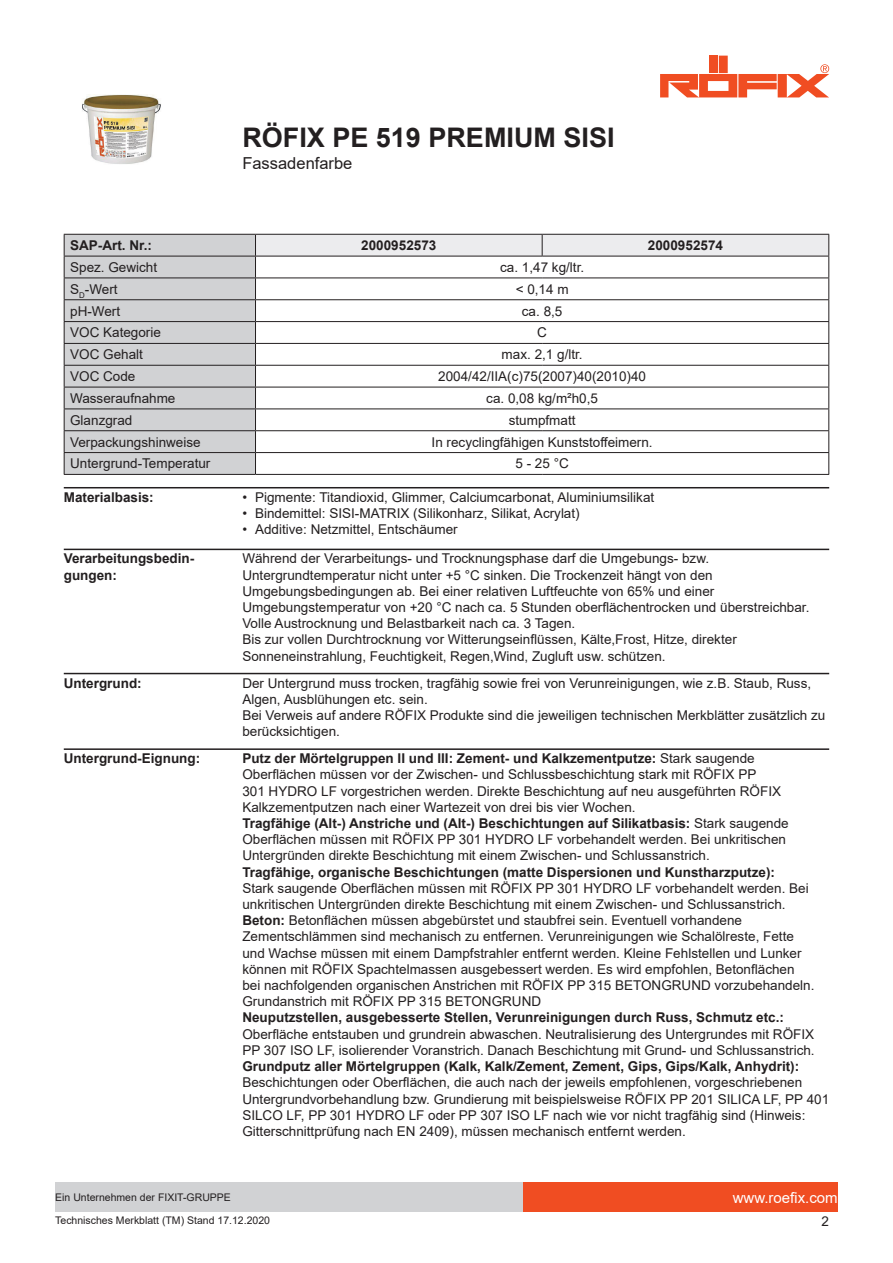
<style>
.page{position:relative;width:893px;height:1263px;background:#fff}
.page>*{position:absolute;margin:0;border:0;box-sizing:border-box;transform-origin:0 0}
.t1{font:700 27px "Arial";color:#231f20}
.t2{font:16.5px "Arial";color:#231f20}
.t3{font:15px "Arial";color:#fff}
.t4{font:13.5px/16.2px "Arial";color:#231f20}
.t5{font:700 13.5px/16.2px "Arial";color:#231f20}
.t6{font:10.5px "Arial";color:#231f20}
.s1{font-weight:700}
</style>
<div class="page">
<img style="left:82px;top:94px;width:79px;height:70px">
<div style="left:719px;top:56px;width:9px;height:17px;background:#f04d22"></div>
<div style="left:709px;top:56px;width:9px;height:17px;background:#f04d22"></div>
<svg style="left:660px;top:64px;width:169px;height:33px"></svg>
<div style="left:523px;top:1182px;width:315px;height:30px;background:#f04d22"></div>
<div style="left:55px;top:1182px;width:468px;height:30px;background:#d1d2d4"></div>
<div style="left:65px;top:235px;width:190px;height:239px;background:#d1d2d4"></div>
<hr style="left:64px;top:234px;width:191px;height:1px;background:#231f20">
<hr style="left:64px;top:256px;width:191px;height:1px;background:#231f20">
<hr style="left:64px;top:278px;width:191px;height:1px;background:#231f20">
<hr style="left:64px;top:299px;width:191px;height:1px;background:#231f20">
<hr style="left:64px;top:321px;width:191px;height:1px;background:#231f20">
<hr style="left:64px;top:343px;width:191px;height:1px;background:#231f20">
<hr style="left:64px;top:365px;width:191px;height:1px;background:#231f20">
<hr style="left:64px;top:387px;width:191px;height:1px;background:#231f20">
<hr style="left:64px;top:408px;width:191px;height:1px;background:#231f20">
<hr style="left:64px;top:430px;width:191px;height:1px;background:#231f20">
<hr style="left:64px;top:452px;width:191px;height:1px;background:#231f20">
<svg style="left:64px;top:235px;width:1px;height:239px"></svg>
<svg style="left:255px;top:234px;width:574px;height:240px"></svg>
<hr style="left:64px;top:474px;width:191px;height:1px;background:#231f20">
<hr style="left:255px;top:474px;width:287px;height:1px;background:#231f20">
<hr style="left:542px;top:474px;width:287px;height:1px;background:#231f20">
<hr style="left:64px;top:487px;width:765px;height:1px;background:#231f20">
<hr style="left:64px;top:549px;width:765px;height:1px;background:#231f20">
<hr style="left:64px;top:673px;width:765px;height:1px;background:#231f20">
<hr style="left:64px;top:748px;width:765px;height:2px;background:#231f20">
<h1 class="t1" style="left:242px;top:119px;width:374px">RÖFIX PE 519 PREMIUM SISI</h1>
<p class="t2" style="left:242px;top:152px;width:112px">Fassadenfarbe</p>
<p class="t5" style="left:70px;top:237px;width:83px">SAP-Art. Nr.:</p>
<p class="t5" style="left:361px;top:237px;width:77px">2000952573</p>
<p class="t5" style="left:648px;top:237px;width:77px">2000952574</p>
<p class="t4" style="left:70px;top:259px;width:89px">Spez. Gewicht</p>
<p class="t4" style="left:500px;top:259px;width:86px">ca. 1,47 kg/ltr.</p>
<p class="t4" style="left:70px;top:281px;width:49px">S<sub>D</sub>-Wert</p>
<p class="t4" style="left:516px;top:281px;width:54px">&lt; 0,14 m</p>
<p class="t4" style="left:70px;top:303px;width:52px">pH-Wert</p>
<p class="t4" style="left:522px;top:303px;width:42px">ca. 8,5</p>
<p class="t4" style="left:70px;top:324px;width:92px">VOC Kategorie</p>
<p class="t4" style="left:537px;top:324px;width:11px">C</p>
<p class="t4" style="left:70px;top:346px;width:74px">VOC Gehalt</p>
<p class="t4" style="left:502px;top:346px;width:83px">max. 2,1 g/ltr.</p>
<p class="t4" style="left:70px;top:368px;width:67px">VOC Code</p>
<p class="t4" style="left:438px;top:368px;width:209px">2004/42/IIA(c)75(2007)40(2010)40</p>
<p class="t4" style="left:70px;top:390px;width:107px">Wasseraufnahme</p>
<p class="t4" style="left:486px;top:390px;width:113px">ca. 0,08 kg/m²h0,5</p>
<p class="t4" style="left:70px;top:412px;width:64px">Glanzgrad</p>
<p class="t4" style="left:509px;top:412px;width:68px">stumpfmatt</p>
<p class="t4" style="left:70px;top:434px;width:132px">Verpackungshinweise</p>
<p class="t4" style="left:432px;top:434px;width:223px">In recyclingfähigen Kunststoffeimern.</p>
<p class="t4" style="left:70px;top:455px;width:142px">Untergrund-Temperatur</p>
<p class="t4" style="left:515px;top:455px;width:55px">5 - 25 °C</p>
<p class="t5" style="left:64px;top:489px;width:92px">Materialbasis:</p>
<p class="t4" style="left:242px;top:489px;width:413px">• Pigmente: Titandioxid, Glimmer, Calciumcarbonat, Aluminiumsilikat</p>
<p class="t4" style="left:242px;top:505px;width:339px">• Bindemittel: SISI-MATRIX (Silikonharz, Silikat, Acrylat)</p>
<p class="t4" style="left:242px;top:521px;width:217px">• Additive: Netzmittel, Entschäumer</p>
<p class="t5" style="left:64px;top:551px;width:132px">Verarbeitungsbedin&shy;gungen:</p>
<p class="t4" style="left:242px;top:550px;width:569px">Während der Verarbeitungs- und Trocknungsphase darf die Umgebungs- bzw.<br>Untergrundtemperatur nicht unter +5 °C sinken. Die Trockenzeit hängt von den Umgebungsbedingungen ab. Bei einer relativen Luftfeuchte von 65% und einer Umgebungstemperatur von +20 °C nach ca. 5 Stunden oberflächentrocken und überstreichbar.<br>Volle Austrocknung und Belastbarkeit nach ca. 3 Tagen.<br>Bis zur vollen Durchtrocknung vor Witterungseinflüssen, Kälte,Frost, Hitze, direkter Sonneneinstrahlung, Feuchtigkeit, Regen,Wind, Zugluft usw. schützen.</p>
<p class="t5" style="left:64px;top:675px;width:79px">Untergrund:</p>
<p class="t4" style="left:242px;top:675px;width:584px">Der Untergrund muss trocken, tragfähig sowie frei von Verunreinigungen, wie z.B. Staub, Russ, Algen, Ausblühungen etc. sein.<br>Bei Verweis auf andere RÖFIX Produkte sind die jeweiligen technischen Merkblätter zusätzlich zu berücksichtigen.</p>
<p class="t5" style="left:64px;top:750px;width:138px">Untergrund-Eignung:</p>
<p class="t4" style="left:242px;top:750px;width:548px"><span class="s1">Putz der Mörtelgruppen II und III: Zement- und Kalkzementputze:</span> Stark saugende Oberflächen müssen vor der Zwischen- und Schlussbeschichtung stark mit RÖFIX PP<br>301 HYDRO LF vorgestrichen werden. Direkte Beschichtung auf neu ausgeführten RÖFIX Kalkzementputzen nach einer Wartezeit von drei bis vier Wochen.<br><span class="s1">Tragfähige (Alt-) Anstriche und (Alt-) Beschichtungen auf Silikatbasis:</span> Stark saugende Oberflächen müssen mit RÖFIX PP 301 HYDRO LF vorbehandelt werden. Bei unkritischen Untergründen direkte Beschichtung mit einem Zwischen- und Schlussanstrich.</p>
<p class="t5" style="left:242px;top:864px;width:534px">Tragfähige, organische Beschichtungen (matte Dispersionen und Kunstharzputze):</p>
<p class="t4" style="left:242px;top:880px;width:574px">Stark saugende Oberflächen müssen mit RÖFIX PP 301 HYDRO LF vorbehandelt werden. Bei unkritischen Untergründen direkte Beschichtung mit einem Zwischen- und Schlussanstrich.<br><span class="s1">Beton:</span> Betonflächen müssen abgebürstet und staubfrei sein. Eventuell vorhandene Zementschlämmen sind mechanisch zu entfernen. Verunreinigungen wie Schalölreste, Fette und Wachse müssen mit einem Dampfstrahler entfernt werden. Kleine Fehlstellen und Lunker können mit RÖFIX Spachtelmassen ausgebessert werden. Es wird empfohlen, Betonflächen bei nachfolgenden organischen Anstrichen mit RÖFIX PP 315 BETONGRUND vorzubehandeln.<br>Grundanstrich mit RÖFIX PP 315 BETONGRUND</p>
<p class="t5" style="left:242px;top:1010px;width:543px">Neuputzstellen, ausgebesserte Stellen, Verunreinigungen durch Russ, Schmutz etc.:</p>
<p class="t4" style="left:242px;top:1026px;width:574px">Oberfläche entstauben und grundrein abwaschen. Neutralisierung des Untergrundes mit RÖFIX<br>PP 307 ISO LF, isolierender Voranstrich. Danach Beschichtung mit Grund- und Schlussanstrich.</p>
<p class="t5" style="left:242px;top:1058px;width:558px">Grundputz aller Mörtelgruppen (Kalk, Kalk/Zement, Zement, Gips, Gips/Kalk, Anhydrit):</p>
<p class="t4" style="left:242px;top:1074px;width:588px">Beschichtungen oder Oberflächen, die auch nach der jeweils empfohlenen, vorgeschriebenen Untergrundvorbehandlung bzw. Grundierung mit beispielsweise RÖFIX PP 201 SILICA LF, PP 401<br>SILCO LF, PP 301 HYDRO LF oder PP 307 ISO LF nach wie vor nicht tragfähig sind (Hinweis:<br>Gitterschnittprüfung nach EN 2409), müssen mechanisch entfernt werden.</p>
<p class="t6" style="left:55px;top:1190px;width:177px">Ein Unternehmen der FIXIT-GRUPPE</p>
<p class="t3" style="left:733px;top:1187px;width:107px">www.roefix.com</p>
<p class="t6" style="left:55px;top:1213px;width:216px">Technisches Merkblatt (TM) Stand 17.12.2020</p>
<p class="t4" style="left:821px;top:1213px;width:9px">2</p>
</div>
